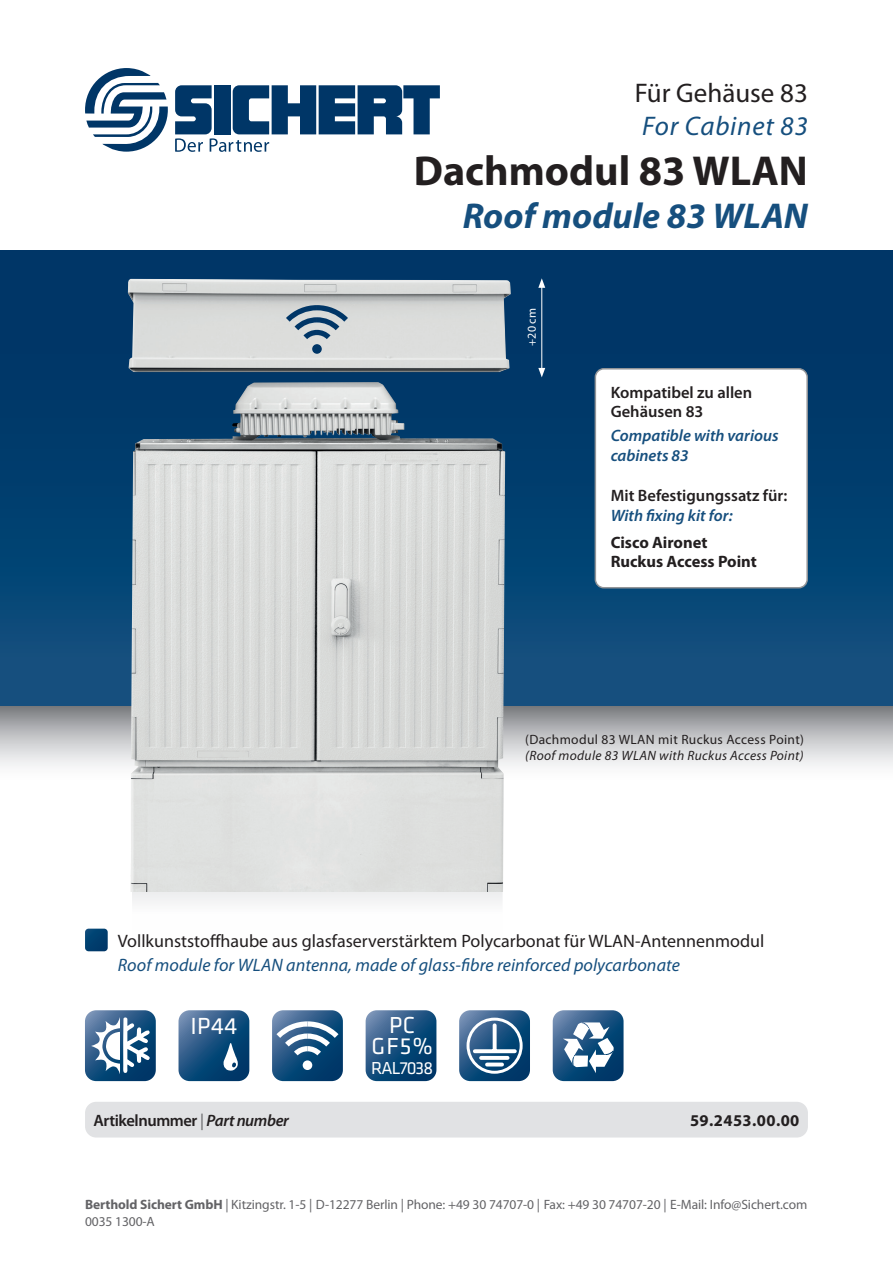
<style>
.page{position:relative;width:893px;height:1263px;background:#fff}
.page>*{position:absolute;margin:0;border:0;box-sizing:border-box;transform-origin:0 0}
.t1{font:700 42px "Myriad Pro";color:#231f20}
.t2{font:italic 700 36px "Myriad Pro";color:#164f7e}
.t3{font:27px "Myriad Pro";color:#231f20}
.t4{font:italic 27px "Myriad Pro";letter-spacing:.03em;color:#164f7e}
.t5{font:24.15px "Klavika";color:#fff}
.t6{font:24px/21px "Klavika";color:#fff;text-align:center}
.t7{font:18px "Myriad Pro";color:#231f20}
.t8{font:italic 18px "Myriad Pro";letter-spacing:.005em;color:#164f7e}
.t9{font:18px "Klavika";letter-spacing:-.05em;color:#fff}
.t10{font:600 16.5px/19.8px "Myriad Pro";color:#231f20}
.t11{font:italic 600 16.5px/19.8px "Myriad Pro";color:#164f7e}
.t12{font:700 16.5px/19.8px "Myriad Pro";color:#231f20}
.t13{font:600 16.5px "Myriad Pro";letter-spacing:-.025em;color:#231f20}
.t14{font:700 16.5px "Myriad Pro";letter-spacing:.025em;color:#231f20}
.t15{font:13.5px/16.2px "Myriad Pro";letter-spacing:-.005em;color:#636366}
.t16{font:italic 13.5px "Myriad Pro";letter-spacing:.025em;color:#231f20}
.t17{font:13.5px "Myriad Pro";letter-spacing:.025em;color:#231f20}
.t18{font:12px "Myriad Pro";color:#fff}
.s1{font-weight:400;color:#636366}
.s2{font-style:italic}
.s3{font-weight:700}
</style>
<div class="page">
<div style="left:132px;top:892px;width:371px;height:11px;background:#f0f1f2"></div>
<svg style="left:0;top:706px;width:893px;height:60px;background:#bdbec1"></svg>
<div style="left:0;top:251px;width:893px;height:455px;background:linear-gradient(to bottom,#003162,#0f4f7e)"></div>
<div style="left:85px;top:1102px;width:723px;height:35px;background:#e1e2e4;border-radius:11px"></div>
<svg style="left:85px;top:929px;width:23px;height:22px"></svg>
<svg style="left:459px;top:1010px;width:71px;height:71px;background:#36648e"></svg>
<svg style="left:366px;top:1010px;width:70px;height:71px;background:#225683"></svg>
<svg style="left:85px;top:1010px;width:71px;height:71px"></svg>
<svg style="left:179px;top:1010px;width:70px;height:71px;background:#2e5e89"></svg>
<svg style="left:553px;top:1010px;width:71px;height:71px"></svg>
<div style="left:467px;top:1018px;width:56px;height:56px;border:3px solid #fff;border-radius:50%"></div>
<svg style="left:493px;top:1025px;width:4px;height:24px"></svg>
<svg style="left:475px;top:1049px;width:40px;height:4px"></svg>
<svg style="left:481px;top:1056px;width:27px;height:4px"></svg>
<svg style="left:487px;top:1062px;width:15px;height:4px"></svg>
<div style="left:595px;top:369px;width:212px;height:219px;background:#fff;border-radius:9px"></div>
<div style="left:595px;top:368px;width:213px;height:220px;border:2px solid #939598;border-radius:9px"></div>
<svg style="left:272px;top:1010px;width:71px;height:71px;background:#467196"></svg>
<img style="left:128px;top:279px;width:383px;height:613px">
<hr style="left:541px;top:285px;width:1px;height:85px;background:#fff">
<svg style="left:538px;top:368px;width:7px;height:9px"></svg>
<svg style="left:538px;top:278px;width:7px;height:10px"></svg>
<div style="left:312px;top:344px;width:10px;height:10px;background:#003667;border-radius:50%"></div>
<svg style="left:286px;top:305px;width:62px;height:34px;background:#90a3b2"></svg>
<svg style="left:85px;top:68px;width:83px;height:84px"></svg>
<svg style="left:175px;top:85px;width:265px;height:67px"></svg>
<h3 class="t3" style="left:635px;top:76px;width:175px">Für Gehäuse 83</h3>
<h3 class="t4" style="left:642px;top:109px;width:167px">For Cabinet 83</h3>
<h1 class="t1" style="left:414px;top:143px;width:396px">Dachmodul 83 WLAN</h1>
<h2 class="t2" style="left:463px;top:193px;width:347px">Roof module 83 WLAN</h2>
<p class="t18" style="left:524px;top:346px;width:39px;rotate:-90deg">+20 cm</p>
<p class="t10" style="left:611px;top:382px;width:143px">Kompatibel zu allen<br>Gehäusen 83</p>
<p class="t11" style="left:611px;top:425px;width:169px">Compatible with various cabinets 83</p>
<p class="t10" style="left:611px;top:485px;width:178px">Mit Befestigungssatz für:</p>
<p class="t11" style="left:611px;top:505px;width:123px">With fixing kit for:</p>
<p class="t12" style="left:611px;top:532px;width:148px">Cisco Aironet<br>Ruckus Access Point</p>
<p class="t17" style="left:525px;top:731px;width:280px">(Dachmodul 83 WLAN mit Ruckus Access Point)</p>
<p class="t16" style="left:525px;top:747px;width:280px">(Roof module 83 WLAN with Ruckus Access Point)</p>
<h3 class="t7" style="left:118px;top:930px;width:648px">Vollkunststoffhaube aus glasfaserverstärktem Polycarbonat für WLAN-Antennenmodul</h3>
<h3 class="t8" style="left:118px;top:954px;width:564px">Roof module for WLAN antenna, made of glass-fibre reinforced polycarbonate</h3>
<h3 class="t5" style="left:190px;top:1013px;width:49px">IP44</h3>
<h3 class="t6" style="left:371px;top:1015px;width:63px">PC<br>GF5%</h3>
<h3 class="t9" style="left:371px;top:1058px;width:63px">RAL7038</h3>
<p class="t13" style="left:94px;top:1110px;width:197px">Artikelnummer <span class="s1">|</span> <span class="s2">Part number</span></p>
<p class="t14" style="left:690px;top:1110px;width:111px">59.2453.00.00</p>
<p class="t15" style="left:85px;top:1196px;width:724px"><span class="s3">Berthold Sichert GmbH</span> | Kitzingstr. 1-5 | D-12277 Berlin | Phone: +49 30 74707-0 | Fax: +49 30 74707-20 | E-Mail: Info@Sichert.com<br>0035 1300-A</p>
</div>
